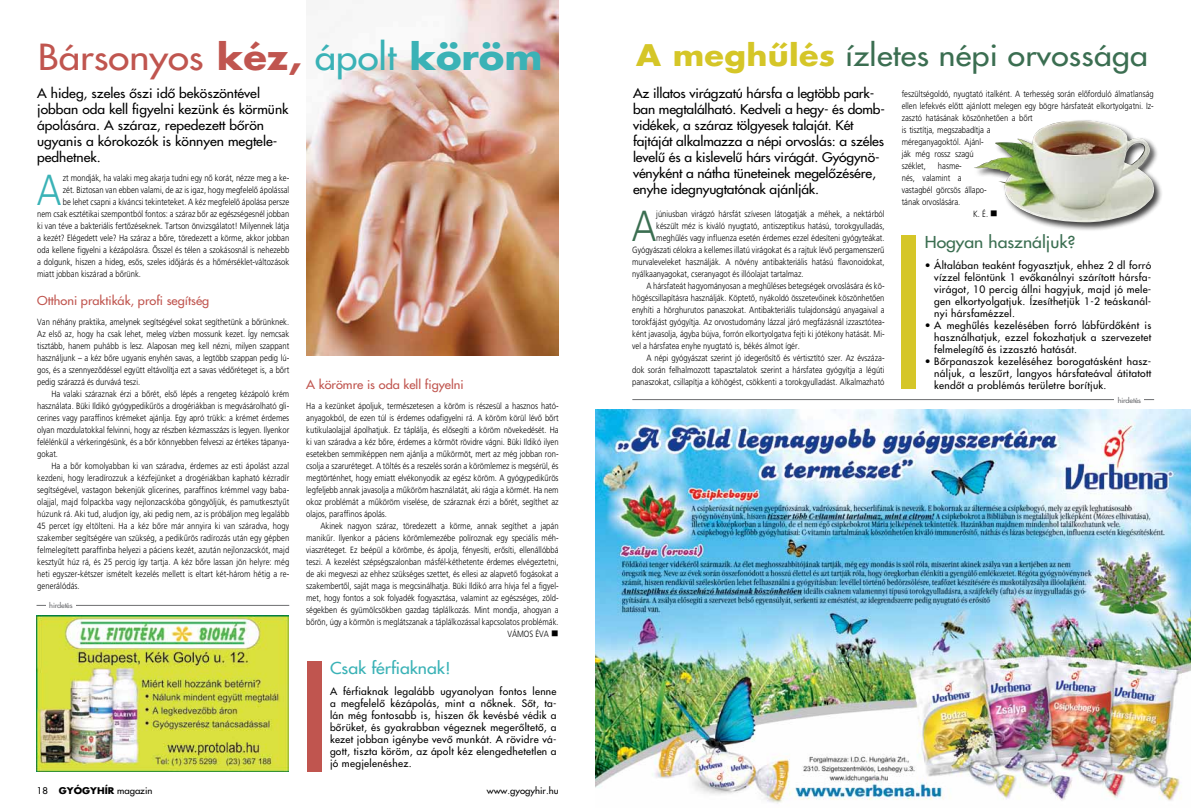
<style>
.page{position:relative;width:1191px;height:808px;background:#fff}
.page>*{position:absolute;margin:0;border:0;box-sizing:border-box;transform-origin:0 0}
.t1{font:300 43.4px "Frutiger Alt";color:#3ab2b6;scale:.85 1}
.t2{font:300 43.4px "Frutiger Alt";color:#3b6e51;scale:.85 1}
.t3{font:300 35px "Futura Hungary";color:#c0554f;scale:1.1 1}
.t4{font:300 29px "Futura Hungary";letter-spacing:.01em;color:#3b6e51;scale:1.1 1}
.t5{font:300 16px "Futura Hungary";color:#3b6e51;scale:1.1 1}
.t6{font:300 16px "Futura Hungary";color:#3ab2b6;scale:1.1 1}
.t7{font:300 13px/16px "Futura Hungary";letter-spacing:-.01em;color:#000;scale:1.06 1}
.t8{font:300 12px "Futura Hungary";color:#c0554f;scale:1.06 1}
.t9{font:300 10px/12px "Futura Hungary";letter-spacing:.03em;color:#000;text-align:justify}
.t10{font:300 9px/12px "Frutiger Alt";color:#000;text-align:justify;scale:.85 1}
.t11{font:300 9px "Futura Hungary";color:#000;scale:1.06 1}
.t12{font:300 7px "Futura Hungary";letter-spacing:-.02em;color:#6d6e71;scale:1.06 1}
.s1{font-weight:700}
.s2{color:#3ab2b6}
.s3{font-weight:700;color:#3ab2b6}
.s4{font-weight:700;color:#d5c628}
</style>
<div class="page">
<div style="left:307px;top:661px;width:14px;height:110px;background:#c0554f"></div>
<div style="left:901px;top:235px;width:15px;height:153px;background:#d5c628"></div>
<img style="left:306px;top:0;width:252px;height:356px">
<hr style="left:37px;top:605px;width:252px;height:1px;background:#6d6e71">
<div style="left:46px;top:601px;width:30px;height:8px;background:#fff"></div>
<hr style="left:632px;top:399px;width:522px;height:1px;background:#6d6e71">
<div style="left:1114px;top:395px;width:30px;height:9px;background:#fff"></div>
<img style="left:37px;top:615px;width:252px;height:156px">
<img style="left:595px;top:409px;width:596px;height:395px">
<div style="left:973px;top:119px;width:190px;height:113px;background:#000;opacity:.75"></div>
<img style="left:973px;top:120px;width:181px;height:103px">
<h2 class="t3" style="left:38px;top:35px;width:460px">Bársonyos <span class="s1">kéz,</span> <span class="s2">ápolt</span> <span class="s3">köröm</span></h2>
<h3 class="t4" style="left:636px;top:36px;width:467px"><span class="s4">A meghûlés</span> ízletes népi orvossága</h3>
<p class="t10" style="left:901px;top:88px;width:298px;text-align:left">feszültségoldó, nyugtató italként. A terhesség során elôforduló álmatlanság ellen lefekvés elôtt ajánlott melegen egy bögre hársfateát elkortyolgatni. Iz&shy;zasztó hatásának köszönhetôen a bôrt<br>is tisztítja, megszabadítja a<br>méreganyagoktól. Ajánl-<br>ják még rossz szagú<br>széklet,</p>
<h3 class="t7" style="left:37px;top:85px;width:239px">A hideg, szeles ôszi idô beköszöntével jobban oda kell figyelni kezünk és körmünk ápolására. A száraz, repedezett bôrön ugyanis a kórokozók is könnyen megtele&shy;pedhetnek.</h3>
<p class="t7" style="left:633px;top:85px;width:239px">Az illatos virágzatú hársfa a legtöbb park&shy;ban megtalálható. Kedveli a hegy- és domb&shy;vidékek, a száraz tölgyesek talaját. Két fajtáját alkalmazza a népi orvoslás: a széles levelû és a kislevelû hárs virágát. Gyógynö&shy;vényként a nátha tüneteinek megelôzésére,</p>
<p class="t10" style="left:938px;top:160px;width:29px">hasme-</p>
<p class="t10" style="left:901px;top:172px;width:72px">nés, valamint a</p>
<p class="t10" style="left:901px;top:184px;width:102px">vastagbél görcsös állapo-</p>
<p class="t10" style="left:901px;top:196px;width:71px">tának orvoslására.</p>
<p class="t10" style="left:973px;top:208px;width:30px">K. É. ■</p>
<p class="t10" style="left:63px;top:172px;width:268px">zt mondják, ha valaki meg akarja tudni egy nô korát, nézze meg a ke-</p>
<p class="t10" style="left:63px;top:184px;width:268px">zét. Biztosan van ebben valami, de az is igaz, hogy megfelelô ápolással</p>
<p class="t10" style="left:63px;top:196px;width:268px">be lehet csapni a kíváncsi tekinteteket. A kéz megfelelô ápolása persze</p>
<p class="t10" style="left:37px;top:208px;width:298px">nem csak esztétikai szempontból fontos: a száraz bôr az egészségesnél jobban</p>
<p class="t10" style="left:37px;top:220px;width:298px">ki van téve a bakteriális fertôzéseknek. Tartson önvizsgálatot! Milyennek látja</p>
<p class="t10" style="left:37px;top:232px;width:298px">a kezét? Elégedett vele? Ha száraz a bôre, töredezett a körme, akkor jobban</p>
<p class="t10" style="left:37px;top:244px;width:298px">oda kellene figyelni a kézápolásra. Ôsszel és télen a szokásosnál is nehezebb</p>
<p class="t10" style="left:37px;top:256px;width:298px">a dolgunk, hiszen a hideg, esôs, szeles idôjárás és a hômérséklet-változások</p>
<p class="t10" style="left:37px;top:268px;width:124px">miatt jobban kiszárad a bôrünk.</p>
<h3 class="t8" style="left:37px;top:293px;width:164px">Otthoni praktikák, profi segítség</h3>
<p class="t10" style="left:37px;top:316px;width:298px">Van néhány praktika, amelynek segítségével sokat segíthetünk a bôrünknek.<br>Az elsô az, hogy ha csak lehet, meleg vízben mossunk kezet. Így nemcsak tisztább, hanem puhább is lesz. Alaposan meg kell nézni, milyen szappant használjunk – a kéz bôre ugyanis enyhén savas, a legtöbb szappan pedig lú&shy;gos, és a szennyezôdéssel együtt eltávolítja ezt a savas védôréteget is, a bôrt pedig szárazzá és durvává teszi.</p>
<p class="t10" style="left:37px;top:388px;width:298px;text-indent:14px">Ha valaki száraznak érzi a bôrét, elsô lépés a rengeteg kézápoló krém használata. Büki Ildikó gyógypedikûrös a drogériákban is megvásárolható gli&shy;cerines vagy paraffinos krémeket ajánlja. Egy apró trükk: a krémet érdemes olyan mozdulatokkal felvinni, hogy az részben kézmasszázs is legyen. Ilyenkor felélénkül a vérkeringésünk, és a bôr könnyebben felveszi az értékes tápanya&shy;gokat.</p>
<p class="t10" style="left:37px;top:460px;width:298px;text-indent:14px">Ha a bôr komolyabban ki van száradva, érdemes az esti ápolást azzal kezdeni, hogy leradírozzuk a kézfejünket a drogériákban kapható kézradír segítségével, vastagon bekenjük glicerines, paraffinos krémmel vagy baba&shy;olajjal, majd folpackba vagy nejlonzacskóba göngyöljük, és pamutkesztyût húzunk rá. Aki tud, aludjon így, aki pedig nem, az is próbáljon meg legalább 45 percet így eltölteni. Ha a kéz bôre már annyira ki van száradva, hogy szakember segítségére van szükség, a pedikûrös radírozás után egy gépben felmelegített paraffinba helyezi a páciens kezét, azután nejlonzacskót, majd kesztyût húz rá, és 25 percig így tartja. A kéz bôre lassan jön helyre: még heti egyszer-kétszer ismételt kezelés mellett is eltart két-három hétig a re&shy;generálódás.</p>
<h1 class="t1" style="left:37px;top:165px;width:30px">A</h1>
<h3 class="t7" style="left:633px;top:181px;width:177px">enyhe idegnyugtatónak ajánlják.</h3>
<h1 class="t2" style="left:631px;top:201px;width:30px">A</h1>
<p class="t10" style="left:656px;top:208px;width:270px">júniusban virágzó hársfát szívesen látogatják a méhek, a nektárból</p>
<p class="t10" style="left:656px;top:220px;width:270px">készült méz is kiváló nyugtató, antiszeptikus hatású, torokgyulladás,</p>
<p class="t10" style="left:656px;top:232px;width:270px">meghûlés vagy influenza esetén érdemes ezzel édesíteni gyógyteákat.</p>
<p class="t10" style="left:632px;top:244px;width:298px">Gyógyászati célokra a kellemes illatú virágokat és a rajtuk lévô pergamenszerû</p>
<p class="t10" style="left:632px;top:256px;width:298px">murvaleveleket használják. A növény antibakteriális hatású flavonoidokat,</p>
<p class="t10" style="left:632px;top:268px;width:203px">nyálkaanyagokat, cseranyagot és illóolajat tartalmaz.</p>
<p class="t10" style="left:646px;top:280px;width:282px">A hársfateát hagyományosan a meghûléses betegségek orvoslására és kö-</p>
<p class="t10" style="left:632px;top:292px;width:298px">högéscsillapításra használják. Köptetô, nyákoldó összetevôinek köszönhetôen</p>
<p class="t10" style="left:632px;top:304px;width:298px">enyhíti a hörghurutos panaszokat. Antibakteriális tulajdonságú anyagaival a</p>
<p class="t10" style="left:632px;top:316px;width:298px">torokfájást gyógyítja. Az orvostudomány lázzal járó megfázásnál izzasztótea-</p>
<p class="t10" style="left:632px;top:328px;width:298px">ként javasolja, ágyba bújva, forrón elkortyolgatva fejti ki jótékony hatását. Mi-</p>
<p class="t10" style="left:632px;top:340px;width:199px">vel a hársfatea enyhe nyugtató is, békés álmot ígér.</p>
<p class="t10" style="left:646px;top:352px;width:282px">A népi gyógyászat szerint jó idegerôsítô és vértisztító szer. Az évszáza-</p>
<p class="t10" style="left:632px;top:364px;width:298px">dok során felhalmozott tapasztalatok szerint a hársfatea gyógyítja a légúti</p>
<p class="t10" style="left:632px;top:376px;width:298px">panaszokat, csillapítja a köhögést, csökkenti a torokgyulladást. Alkalmazható</p>
<h3 class="t5" style="left:924px;top:231px;width:138px">Hogyan használjuk?</h3>
<p class="t9" style="left:934px;top:260px;width:219px;text-indent:-9px">• Általában teaként fogyasztjuk, ehhez 2 dl forró vízzel felöntünk 1 evôkanálnyi szárított hársfa&shy;virágot, 10 percig állni hagyjuk, majd jó mele&shy;gen elkortyolgatjuk. Ízesíthetjük 1-2 teáskanál&shy;nyi hársfamézzel.</p>
<p class="t9" style="left:934px;top:320px;width:219px;text-indent:-9px">• A meghûlés kezelésében forró lábfürdôként is használhatjuk, ezzel fokozhatjuk a szervezetet felmelegítô és izzasztó hatását.</p>
<p class="t9" style="left:934px;top:356px;width:219px;text-indent:-9px">• Bôrpanaszok kezeléséhez borogatásként hasz&shy;náljuk, a leszûrt, langyos hársfateával átitatott kendôt a problémás területre borítjuk.</p>
<h3 class="t8" style="left:306px;top:377px;width:150px">A körömre is oda kell figyelni</h3>
<p class="t10" style="left:306px;top:400px;width:298px">Ha a kezünket ápoljuk, természetesen a köröm is részesül a hasznos ható&shy;anyagokból, de ezen túl is érdemes odafigyelni rá. A köröm körül lévô bôrt kutikulaolajjal ápolhatjuk. Ez táplálja, és elôsegíti a köröm növekedését. Ha ki van száradva a kéz bôre, érdemes a körmöt rövidre vágni. Büki Ildikó ilyen esetekben semmiképpen nem ajánlja a mûkörmöt, mert az még jobban ron&shy;csolja a szaruréteget. A töltés és a reszelés során a körömlemez is megsérül, és megtörténhet, hogy emiatt elvékonyodik az egész köröm. A gyógypedikûrös legfeljebb annak javasolja a mûköröm használatát, aki rágja a körmét. Ha nem okoz problémát a mûköröm viselése, de száraznak érzi a bôrét, segíthet az olajos, paraffinos ápolás.</p>
<p class="t10" style="left:306px;top:520px;width:298px;text-align:right">Akinek nagyon száraz, töredezett a körme, annak segíthet a japán manikûr. Ilyenkor a páciens körömlemezébe políroznak egy speciális méh&shy;viaszréteget. Ez beépül a körömbe, és ápolja, fényesíti, erôsíti, ellenállóbbá teszi. A kezelést szépségszalonban másfél-kéthetente érdemes elvégeztetni, de aki megveszi az ehhez szükséges szettet, és ellesi az alapvetô fogásokat a szakembertôl, saját maga is megcsinálhatja. Büki Ildikó arra hívja fel a figyel&shy;met, hogy fontos a sok folyadék fogyasztása, valamint az egészséges, zöld&shy;ségekben és gyümölcsökben gazdag táplálkozás. Mint mondja, ahogyan a bôrön, úgy a körmön is meglátszanak a táplálkozással kapcsolatos problémák.<br>Vámos Éva ■</p>
<p class="t12" style="left:1117px;top:395px;width:24px">hirdetés</p>
<p class="t12" style="left:49px;top:601px;width:24px">hirdetés</p>
<h3 class="t6" style="left:330px;top:657px;width:111px">Csak férfiaknak!</h3>
<p class="t9" style="left:330px;top:685px;width:228px">A férfiaknak legalább ugyanolyan fontos lenne a megfelelô kézápolás, mint a nôknek. Sôt, ta&shy;lán még fontosabb is, hiszen ôk kevésbé védik a bôrüket, és gyakrabban végeznek megerôltetô, a kezet jobban igénybe vevô munkát. A rövidre vá&shy;gott, tiszta köröm, az ápolt kéz elengedhetetlen a jó megjelenéshez.</p>
<p class="t11" style="left:37px;top:785px;width:111px">18 <span class="s1">Gyógyhír</span> magazin</p>
<p class="t11" style="left:487px;top:785px;width:69px">www.gyogyhir.hu</p>
</div>
